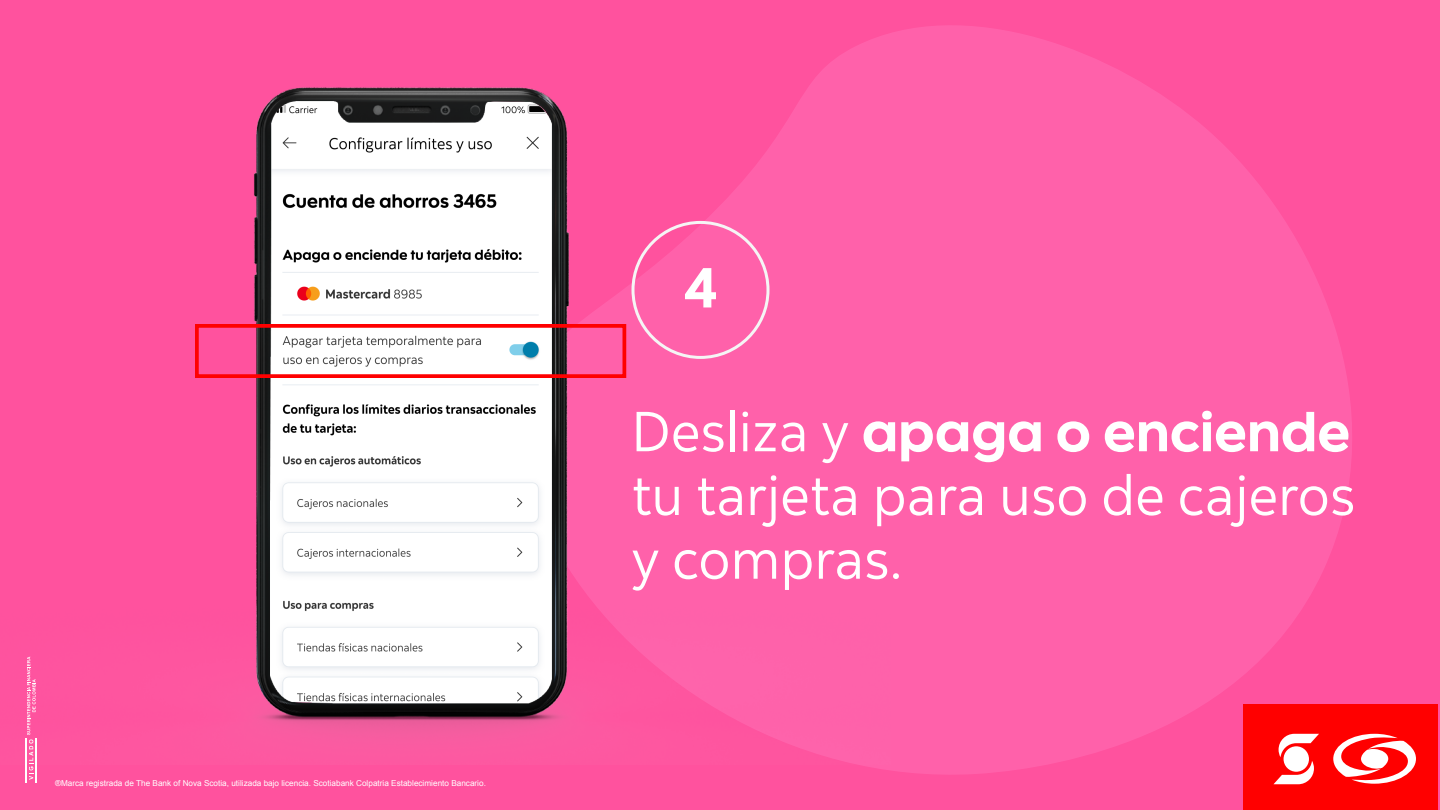
<style>
.page{position:relative;width:1440px;height:810px;background:#ff529e}
.page>*{position:absolute;margin:0;border:0;box-sizing:border-box;transform-origin:0 0}
.t1{font:56.25px/63.8px "Scotia";color:#fff}
.t2{font:56.25px "Scotia Headline";color:#fff}
.t3{font:8.18px "Arial";color:#fff}
.s1{font-family:"Scotia"}
</style>
<div class="page">
<svg style="left:810px;top:25px;width:542px;height:750px;fill:#ff61aa"></svg>
<img style="left:25px;top:86px;width:866px;height:678px">
<div style="left:195px;top:324px;width:431px;height:54px;border:4px solid #f00"></div>
<div style="left:1244px;top:704px;width:194px;height:106px;background:#f00"></div>
<svg style="left:27px;top:657px;width:9px;height:123px"></svg>
<hr style="left:35px;top:739px;width:2px;height:44px;background:#fff">
<hr style="left:25px;top:739px;width:1px;height:44px;background:#fff">
<svg style="left:1274px;top:734px;width:45px;height:50px"></svg>
<div style="left:1284px;top:746px;width:25px;height:26px;background:#fff;border-radius:50%"></div>
<svg style="left:1333px;top:734px;width:83px;height:50px"></svg>
<p class="t3" style="left:55px;top:777px;width:432px">®Marca registrada de The Bank of Nova Scotia, utilizada bajo licencia. Scotiabank Colpatria Establecimiento Bancario.</p>
<h1 class="t2" style="left:684px;top:256px;width:34px">4</h1>
<h1 class="t2" style="left:632px;top:400px;width:720px"><span class="s1">Desliza y</span> apaga o enciende</h1>
<h1 class="t1" style="left:632px;top:464px;width:725px">tu tarjeta para uso de cajeros y compras.</h1>
</div>
